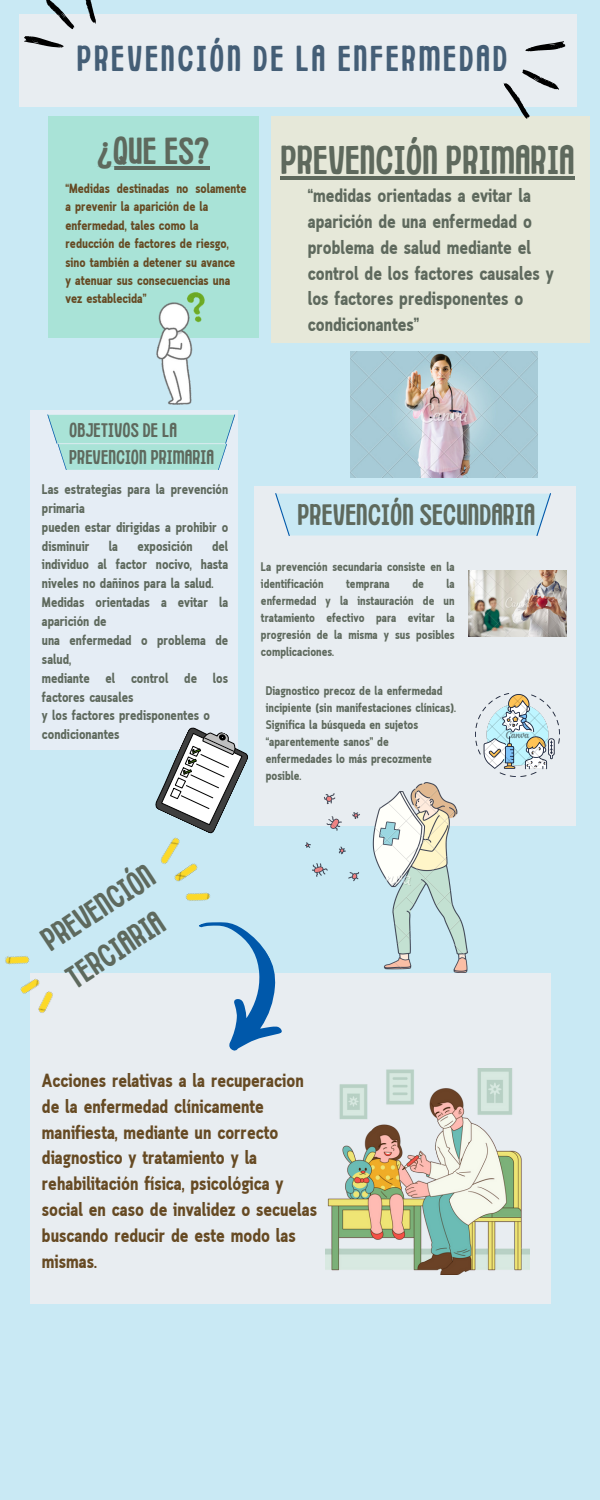
<style>
.page{position:relative;width:600px;height:1500px;background:#c9e9f4}
.page>*{position:absolute;margin:0;border:0;box-sizing:border-box;transform-origin:0 0}
.t1{font:40px "Childling";color:#5e695d}
.t2{font:37.7px "Childling";color:#5e695d}
.t3{font:35.9px "Childling";letter-spacing:.07em;color:#445e76}
.t4{font:32.5px/44.5px "Childling";color:#5e695d}
.t5{font:29.6px "Childling";color:#5e695d}
.t6{font:19.7px/27px "Childling";color:#5e695d}
.t7{font:700 19px "Cloud Cond";color:#5e695d}
.t8{font:700 18.9px "Cloud Cond";color:#664a23}
.t9{font:700 13.9px/18.9px "Cloud Cond";color:#5e695d}
.t10{font:700 13.3px/18.4px "Cloud Cond";color:#664a23}
.t11{font:700 12.5px "Cloud Cond";color:#5e695d}
.t12{font:700 12.4px/16.9px "Cloud Cond";color:#5e695d}
</style>
<div class="page">
<div style="left:30px;top:973px;width:521px;height:331px;background:#e8edf1"></div>
<div style="left:19px;top:14px;width:557px;height:93px;background:#e8edf1"></div>
<div style="left:272px;top:116px;width:318px;height:227px;background:#e6e8d9"></div>
<div style="left:30px;top:411px;width:207px;height:339px;background:#e5edf5"></div>
<div style="left:48px;top:116px;width:211px;height:222px;background:#a9e3d7"></div>
<div style="left:254px;top:486px;width:322px;height:340px;background:#e8edf1"></div>
<svg style="left:275px;top:493px;width:276px;height:43px;background:#c9e8f3"></svg>
<svg style="left:47px;top:414px;width:188px;height:56px;background:#afe3da"></svg>
<svg style="left:219px;top:922px;width:63px;height:129px"></svg>
<img style="left:5px;top:837px;width:214px;height:176px">
<svg style="left:24px;top:36px;width:40px;height:12px"></svg>
<svg style="left:46px;top:0;width:28px;height:29px"></svg>
<svg style="left:85px;top:0;width:11px;height:24px"></svg>
<svg style="left:503px;top:41px;width:63px;height:78px"></svg>
<img style="left:156px;top:293px;width:49px;height:111px">
<img style="left:350px;top:352px;width:188px;height:125px">
<svg style="left:155px;top:725px;width:93px;height:109px"></svg>
<img style="left:468px;top:571px;width:98px;height:66px">
<img style="left:475px;top:693px;width:85px;height:84px">
<img style="left:325px;top:1069px;width:204px;height:205px">
<img style="left:305px;top:782px;width:163px;height:191px">
<hr style="left:97px;top:167px;width:113px;height:3px;background:#5e695d">
<hr style="left:280px;top:176px;width:295px;height:4px;background:#5e695d">
<p class="t3" style="left:77px;top:42px;width:432px">PREVENCIÓN DE LA ENFERMEDAD</p>
<p class="t2" style="left:97px;top:134px;width:114px">¿QUE ES?</p>
<p class="t10" style="left:65px;top:180px;width:183px">“Medidas destinadas no solamente a prevenir la aparición de la</p>
<p class="t10" style="left:65px;top:217px;width:135px">enfermedad, tales como la</p>
<p class="t10" style="left:65px;top:236px;width:165px">reducción de factores de riesgo,</p>
<p class="t10" style="left:65px;top:254px;width:171px">sino también a detener su avance</p>
<p class="t10" style="left:65px;top:272px;width:166px">y atenuar sus consecuencias una</p>
<p class="t10" style="left:65px;top:291px;width:83px">vez establecida”</p>
<p class="t1" style="left:280px;top:142px;width:296px">PREVENCIÓN PRIMARIA</p>
<p class="t7" style="left:308px;top:188px;width:225px">“medidas orientadas a evitar la</p>
<p class="t7" style="left:308px;top:214px;width:226px">aparición de una enfermedad o</p>
<p class="t7" style="left:308px;top:240px;width:225px">problema de salud mediante el</p>
<p class="t7" style="left:308px;top:266px;width:248px">control de los factores causales y</p>
<p class="t7" style="left:308px;top:291px;width:217px">los factores predisponentes o</p>
<p class="t7" style="left:308px;top:317px;width:113px">condicionantes”</p>
<p class="t6" style="left:69px;top:417px;width:146px">OBJETIVOS DE LA<br>PREVENCION PRIMARIA</p>
<p class="t9" style="left:42px;top:481px;width:188px">Las estrategias para la prevención primaria</p>
<p class="t9" style="left:42px;top:519px;width:188px">pueden estar dirigidas a prohibir o disminuir</p>
<p class="t9" style="left:109px;top:537px;width:11px">la</p>
<p class="t9" style="left:137px;top:537px;width:57px">exposición</p>
<p class="t9" style="left:42px;top:537px;width:188px;text-align:justify;text-indent:170px">del individuo al factor nocivo, hasta niveles no dañinos para la salud.</p>
<p class="t9" style="left:42px;top:594px;width:188px">Medidas orientadas a evitar la aparición de</p>
<p class="t9" style="left:42px;top:632px;width:188px">una enfermedad o problema de salud,</p>
<p class="t9" style="left:42px;top:670px;width:188px">mediante el control de los factores causales</p>
<p class="t9" style="left:42px;top:707px;width:170px">y los factores predisponentes o</p>
<p class="t9" style="left:42px;top:726px;width:79px">condicionantes</p>
<p class="t4" style="left:33px;top:925px;width:129px;rotate:-33deg">PREVENCIÓN<br>TERCIARIA</p>
<p class="t5" style="left:298px;top:501px;width:239px">PREVENCIÓN SECUNDARIA</p>
<p class="t12" style="left:261px;top:559px;width:195px">La prevención secundaria consiste en la identificación</p>
<p class="t12" style="left:261px;top:576px;width:195px;text-align:justify;text-indent:185px">la enfermedad y la instauración de un tratamiento efectivo para evitar la progresión de la misma y sus posibles complicaciones.</p>
<p class="t12" style="left:346px;top:576px;width:45px">temprana</p>
<p class="t12" style="left:412px;top:576px;width:13px">de</p>
<p class="t11" style="left:266px;top:686px;width:178px">Diagnostico precoz de la enfermedad</p>
<p class="t11" style="left:266px;top:703px;width:192px">incipiente (sin manifestaciones clínicas).</p>
<p class="t11" style="left:266px;top:720px;width:154px">Significa la búsqueda en sujetos</p>
<p class="t11" style="left:266px;top:737px;width:125px">“aparentemente sanos” de</p>
<p class="t11" style="left:266px;top:754px;width:168px">enfermedades lo más precozmente</p>
<p class="t11" style="left:266px;top:771px;width:37px">posible.</p>
<p class="t8" style="left:42px;top:1073px;width:263px">Acciones relativas a la recuperacion</p>
<p class="t8" style="left:42px;top:1099px;width:223px">de la enfermedad clínicamente</p>
<p class="t8" style="left:42px;top:1125px;width:238px">manifiesta, mediante un correcto</p>
<p class="t8" style="left:42px;top:1151px;width:217px">diagnostico y tratamiento y la</p>
<p class="t8" style="left:42px;top:1176px;width:243px">rehabilitación física, psicológica y</p>
<p class="t8" style="left:42px;top:1202px;width:277px">social en caso de invalidez o secuelas</p>
<p class="t8" style="left:42px;top:1228px;width:255px">buscando reducir de este modo las</p>
<p class="t8" style="left:42px;top:1254px;width:57px">mismas.</p>
</div>
